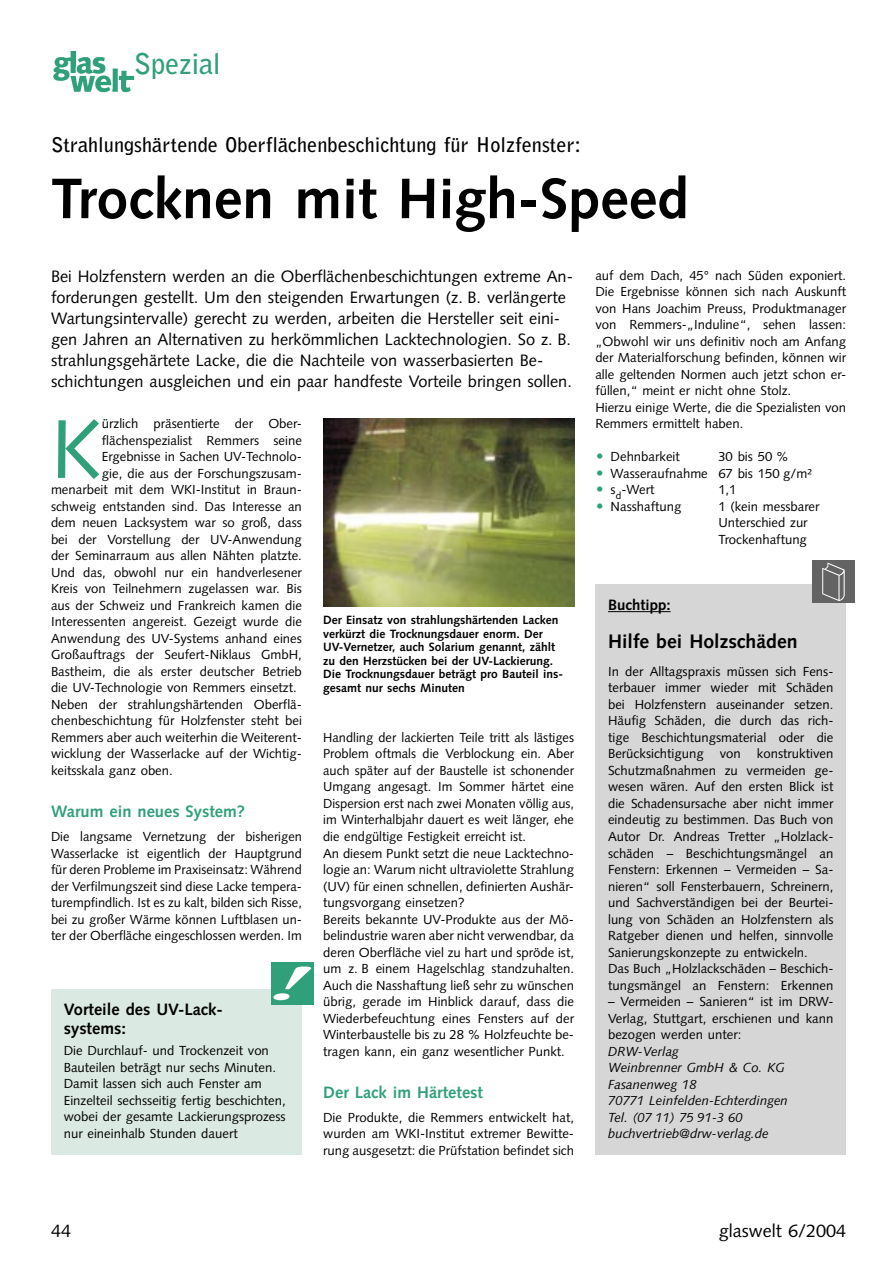
<style>
.page{position:relative;width:893px;height:1263px;background:#fff}
.page>*{position:absolute;margin:0;border:0;box-sizing:border-box;transform-origin:0 0}
.GW_Grundtext_mit_Initial{font:83.25px "Syntax";color:#30a07a}
.GW_Headline_38p{font:700 57px "Syntax";color:#000}
.GW_Rubriken{font:700 28.5px "Bell Gothic";letter-spacing:-.01em;color:#30a07a}
.GW_DZ_schwarz{font:700 20.25px "Bell Gothic";color:#000}
.GW_Zwischenüberschrift_11_14{font:700 19.5px "Syntax";color:#000}
.t1{font:18px "Syntax";color:#000}
.GW_Vorspann_11_14{font:16.5px/21px "Syntax";color:#000}
.GW_Zwischenüberschrift_11_14-2{font:700 16.5px "Syntax";color:#30a07a}
.GW_Infokasten_Überschrift{font:700 16.5px/19.5px "Syntax";color:#000}
.GW_Zwischenüberschrift_11_14-3{font:700 15px "Syntax";color:#000}
.GW_Grundtext_8_75_11{font:13.2px/16.5px "Syntax";color:#000;text-align:justify}
.GW_Grundtext_mit_Initial-2{font:13.2px "Syntax";color:#000}
.GW_Grundtext_8_75_11-2{font:italic 13.2px "Syntax";color:#000}
.GW_BU_8_9{font:700 12px/13.5px "Syntax";color:#000}
</style>
<div class="page">
<img style="left:53px;top:51px;width:82px;height:42px">
<img style="left:323px;top:418px;width:251px;height:189px">
<div style="left:51px;top:989px;width:251px;height:165px;background:#dae9e1"></div>
<div style="left:271px;top:962px;width:43px;height:43px;background:#30a07a"></div>
<svg style="left:273px;top:966px;width:39px;height:34px"></svg>
<div style="left:595px;top:584px;width:251px;height:570px;background:#d6d6d6"></div>
<hr style="left:608px;top:611px;width:63px;height:1px;background:#000">
<div style="left:812px;top:560px;width:43px;height:43px;background:#636363"></div>
<svg style="left:822px;top:562px;width:23px;height:39px"></svg>
<p class="GW_Rubriken" style="left:134px;top:46px;width:88px">Spezial</p>
<p class="GW_DZ_schwarz" style="left:51px;top:133px;width:532px">Strahlungshärtende Oberflächenbeschichtung für Holzfenster:</p>
<p class="GW_Headline_38p" style="left:51px;top:166px;width:639px">Trocknen mit High-Speed</p>
<p class="GW_Vorspann_11_14" style="left:51px;top:266px;width:524px">Bei Holzfenstern werden an die Oberflächenbeschichtungen extreme An&shy;forderungen gestellt. Um den steigenden Erwartungen (z. B. verlängerte Wartungsintervalle) gerecht zu werden, arbeiten die Hersteller seit eini&shy;gen Jahren an Alternativen zu herkömmlichen Lacktechnologien. So z. B. strahlungsgehärtete Lacke, die die Nachteile von wasserbasierten Be&shy;schichtungen ausgleichen und ein paar handfeste Vorteile bringen sollen.</p>
<p class="GW_Grundtext_8_75_11" style="left:595px;top:267px;width:252px">auf dem Dach, 45° nach Süden exponiert.<br>Die Ergebnisse können sich nach Auskunft von Hans Joachim Preuss, Produktmanager von Remmers-„Induline“, sehen lassen: „Obwohl wir uns definitiv noch am Anfang der Materialforschung befinden, können wir alle geltenden Normen auch jetzt schon er&shy;füllen,“ meint er nicht ohne Stolz.</p>
<p class="GW_Grundtext_8_75_11" style="left:595px;top:399px;width:252px">Hierzu einige Werte, die die Spezialisten von<br>Remmers ermittelt haben.</p>
<p class="GW_Grundtext_8_75_11" style="left:611px;top:449px;width:71px">Dehnbarkeit</p>
<p class="GW_Grundtext_8_75_11" style="left:718px;top:449px;width:72px">30 bis 50 %</p>
<p class="GW_Grundtext_8_75_11" style="left:611px;top:465px;width:203px">Wasseraufnahme 67 bis 150 g/m²</p>
<p class="GW_Grundtext_8_75_11" style="left:611px;top:482px;width:45px">s<sub>d</sub>-Wert</p>
<p class="GW_Grundtext_8_75_11" style="left:718px;top:482px;width:20px">1,1</p>
<p class="GW_Grundtext_8_75_11" style="left:611px;top:498px;width:72px">Nasshaftung</p>
<p class="GW_Grundtext_8_75_11" style="left:718px;top:498px;width:103px;text-align:left">1 (kein messbarer<br>Unterschied zur<br>Trockenhaftung</p>
<p class="GW_Grundtext_mit_Initial" style="left:51px;top:400px;width:52px">K</p>
<p class="GW_Grundtext_mit_Initial-2" style="left:102px;top:416px;width:202px">ürzlich präsentierte der Ober-</p>
<p class="GW_Grundtext_mit_Initial-2" style="left:102px;top:432px;width:201px">flächenspezialist Remmers seine</p>
<p class="GW_Grundtext_mit_Initial-2" style="left:102px;top:449px;width:202px">Ergebnisse in Sachen UV-Technolo-</p>
<p class="GW_Grundtext_mit_Initial-2" style="left:102px;top:465px;width:202px">gie, die aus der Forschungszusam-</p>
<p class="GW_Grundtext_mit_Initial-2" style="left:51px;top:482px;width:252px">menarbeit mit dem WKI-Institut in Braun-</p>
<p class="GW_Grundtext_mit_Initial-2" style="left:51px;top:498px;width:252px">schweig entstanden sind. Das Interesse an</p>
<p class="GW_Grundtext_mit_Initial-2" style="left:51px;top:515px;width:252px">dem neuen Lacksystem war so groß, dass</p>
<p class="GW_Grundtext_mit_Initial-2" style="left:51px;top:531px;width:252px">bei der Vorstellung der UV-Anwendung</p>
<p class="GW_Grundtext_mit_Initial-2" style="left:51px;top:548px;width:252px">der Seminarraum aus allen Nähten platzte.</p>
<p class="GW_Grundtext_mit_Initial-2" style="left:51px;top:564px;width:252px">Und das, obwohl nur ein handverlesener</p>
<p class="GW_Grundtext_mit_Initial-2" style="left:51px;top:581px;width:252px">Kreis von Teilnehmern zugelassen war. Bis</p>
<p class="GW_Grundtext_mit_Initial-2" style="left:51px;top:597px;width:252px">aus der Schweiz und Frankreich kamen die</p>
<p class="GW_Grundtext_mit_Initial-2" style="left:51px;top:614px;width:252px">Interessenten angereist. Gezeigt wurde die</p>
<p class="GW_Grundtext_mit_Initial-2" style="left:51px;top:630px;width:252px">Anwendung des UV-Systems anhand eines</p>
<p class="GW_Grundtext_mit_Initial-2" style="left:51px;top:647px;width:252px">Großauftrags der Seufert-Niklaus GmbH,</p>
<p class="GW_Grundtext_mit_Initial-2" style="left:51px;top:663px;width:252px">Bastheim, die als erster deutscher Betrieb</p>
<p class="GW_Grundtext_mit_Initial-2" style="left:51px;top:680px;width:247px">die UV-Technologie von Remmers einsetzt.</p>
<p class="GW_Grundtext_8_75_11" style="left:51px;top:696px;width:252px">Neben der strahlungshärtenden Oberflä&shy;chenbeschichtung für Holzfenster steht bei Remmers aber auch weiterhin die Weiterent&shy;wicklung der Wasserlacke auf der Wichtig&shy;keitsskala ganz oben.</p>
<p class="GW_Zwischenüberschrift_11_14-2" style="left:51px;top:802px;width:196px">Warum ein neues System?</p>
<p class="GW_Grundtext_8_75_11" style="left:51px;top:828px;width:252px">Die langsame Vernetzung der bisherigen Wasserlacke ist eigentlich der Hauptgrund für deren Probleme im Praxiseinsatz: Während der Verfilmungszeit sind diese Lacke tempera&shy;turempfindlich. Ist es zu kalt, bilden sich Risse, bei zu großer Wärme können Luftblasen un&shy;ter der Oberfläche eingeschlossen werden. Im</p>
<p class="GW_Zwischenüberschrift_11_14-3" style="left:608px;top:596px;width:64px">Buchtipp:</p>
<p class="GW_Zwischenüberschrift_11_14" style="left:608px;top:630px;width:191px">Hilfe bei Holzschäden</p>
<p class="GW_Grundtext_8_75_11" style="left:608px;top:663px;width:227px">In der Alltagspraxis müssen sich Fens&shy;terbauer immer wieder mit Schäden bei Holzfenstern auseinander setzen.<br>Häufig Schäden, die durch das rich&shy;tige Beschichtungsmaterial oder die Berücksichtigung von konstruktiven Schutzmaßnahmen zu vermeiden ge&shy;wesen wären. Auf den ersten Blick ist die Schadensursache aber nicht immer eindeutig zu bestimmen. Das Buch von Autor Dr. Andreas Tretter „Holzlack&shy;schäden – Beschichtungsmängel an Fenstern: Erkennen – Vermeiden – Sa&shy;nieren“ soll Fensterbauern, Schreinern, und Sachverständigen bei der Beurtei&shy;lung von Schäden an Holzfenstern als Ratgeber dienen und helfen, sinnvolle Sanierungskonzepte zu entwickeln.</p>
<p class="GW_Grundtext_8_75_11" style="left:608px;top:960px;width:227px">Das Buch „Holzlackschäden – Beschich&shy;tungsmängel an Fenstern: Erkennen</p>
<p class="GW_Grundtext_8_75_11" style="left:608px;top:993px;width:227px">– Vermeiden – Sanieren“ ist im DRW-Verlag, Stuttgart, erschienen und kann bezogen werden unter:</p>
<p class="GW_Grundtext_8_75_11-2" style="left:608px;top:1043px;width:72px">DRW-Verlag</p>
<p class="GW_Grundtext_8_75_11-2" style="left:608px;top:1060px;width:178px">Weinbrenner GmbH &amp; Co. KG</p>
<p class="GW_Grundtext_8_75_11-2" style="left:608px;top:1076px;width:90px">Fasanenweg 18</p>
<p class="GW_Grundtext_8_75_11-2" style="left:608px;top:1093px;width:181px">70771 Leinfelden-Echterdingen</p>
<p class="GW_Grundtext_8_75_11-2" style="left:608px;top:1109px;width:136px">Tel. (07 11) 75 91-3 60</p>
<p class="GW_Grundtext_8_75_11-2" style="left:608px;top:1126px;width:162px">buchvertrieb@drw-verlag.de</p>
<p class="GW_BU_8_9" style="left:323px;top:613px;width:241px">Der Einsatz von strahlungshärtenden Lacken verkürzt die Trocknungsdauer enorm. Der UV-Vernetzer, auch Solarium genannt, zählt zu den Herzstücken bei der UV-Lackierung.<br>Die Trocknungsdauer beträgt pro Bauteil ins&shy;gesamt nur sechs Minuten</p>
<p class="GW_Grundtext_8_75_11" style="left:323px;top:729px;width:252px">Handling der lackierten Teile tritt als lästiges Problem oftmals die Verblockung ein. Aber auch später auf der Baustelle ist schonender Umgang angesagt. Im Sommer härtet eine Dispersion erst nach zwei Monaten völlig aus, im Winterhalbjahr dauert es weit länger, ehe die endgültige Festigkeit erreicht ist.</p>
<p class="GW_Grundtext_8_75_11" style="left:323px;top:845px;width:252px">An diesem Punkt setzt die neue Lacktechno&shy;logie an: Warum nicht ultraviolette Strahlung (UV) für einen schnellen, definierten Aushär&shy;tungsvorgang einsetzen?</p>
<p class="GW_Grundtext_8_75_11" style="left:323px;top:911px;width:252px">Bereits bekannte UV-Produkte aus der Mö&shy;belindustrie waren aber nicht verwendbar, da deren Oberfläche viel zu hart und spröde ist, um z. B einem Hagelschlag standzuhalten.<br>Auch die Nasshaftung ließ sehr zu wünschen übrig, gerade im Hinblick darauf, dass die Wiederbefeuchtung eines Fensters auf der Winterbaustelle bis zu 28 % Holzfeuchte be&shy;tragen kann, ein ganz wesentlicher Punkt.</p>
<p class="GW_Zwischenüberschrift_11_14-2" style="left:323px;top:1082px;width:161px">Der Lack im Härtetest</p>
<p class="GW_Grundtext_8_75_11" style="left:323px;top:1109px;width:252px">Die Produkte, die Remmers entwickelt hat, wurden am WKI-Institut extremer Bewitte&shy;rung ausgesetzt: die Prüfstation befindet sich</p>
<p class="GW_Infokasten_Überschrift" style="left:64px;top:999px;width:161px">Vorteile des UV-Lack&shy;systems:</p>
<p class="GW_Grundtext_8_75_11" style="left:64px;top:1042px;width:224px;text-align:left">Die Durchlauf- und Trockenzeit von Bauteilen beträgt nur sechs Minuten.<br>Damit lassen sich auch Fenster am Einzelteil sechsseitig fertig beschichten, wobei der gesamte Lackierungsprozess nur eineinhalb Stunden dauert</p>
<p class="t1" style="left:51px;top:1220px;width:22px">44</p>
<p class="t1" style="left:719px;top:1220px;width:129px">glaswelt 6/2004</p>
</div>
